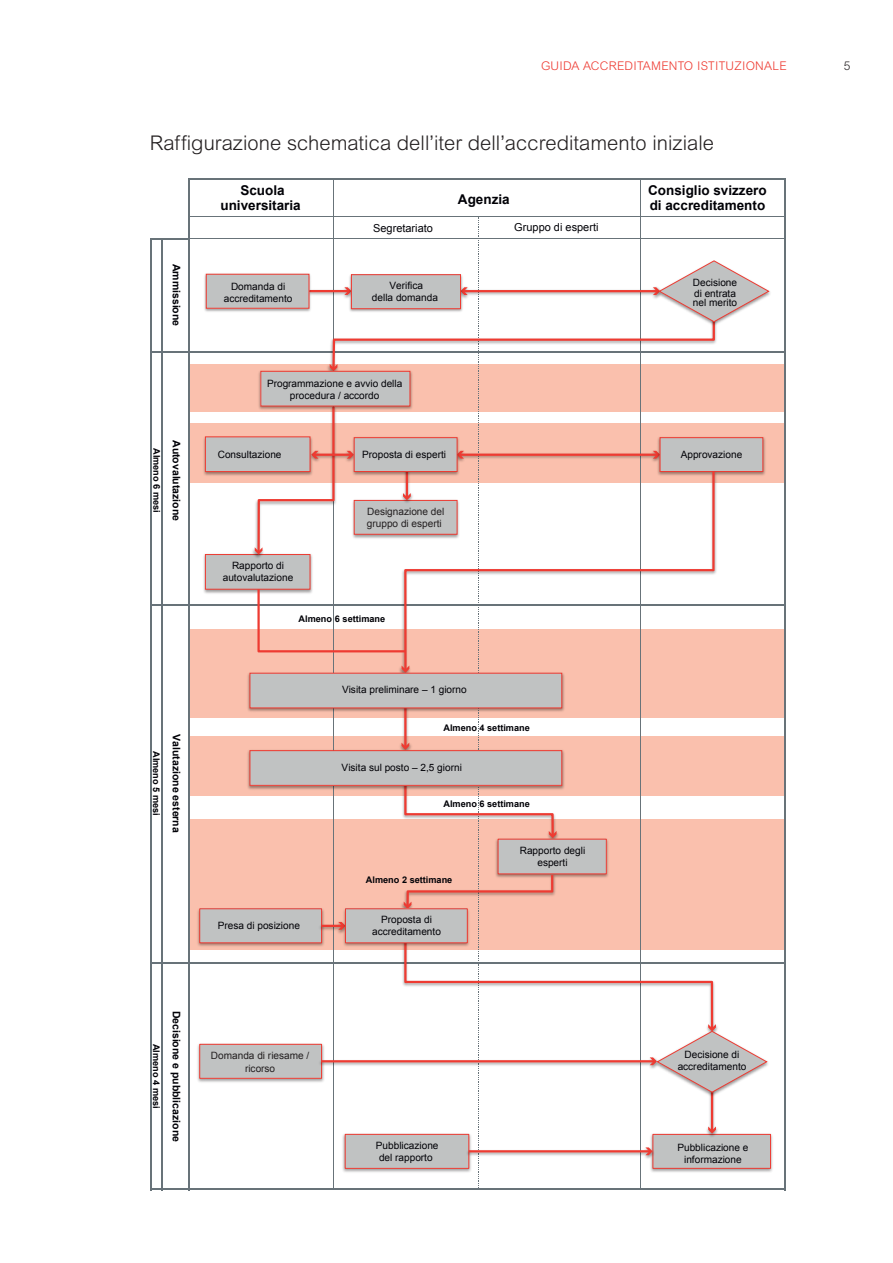
<style>
.page{position:relative;width:893px;height:1263px;background:#fff}
.page>*{position:absolute;margin:0;border:0;box-sizing:border-box;transform-origin:0 0}
.t1{font:300 20.25px "Arial";color:#231f20}
.t2{font:700 13.5px/15px "Arial";color:#010106;text-align:center}
.t3{font:300 12px "Arial";letter-spacing:.02em;color:#ee3b32}
.t4{font:300 12px "Arial";color:#231f20}
.t5{font:10.95px "Arial";color:#010106}
.t6{font:700 10.5px "Arial";color:#010106}
.t7{font:10.05px/11.9px "Arial";color:#010106;text-align:center}
.t8{font:10.05px/12.1px "Arial";color:#231f20}
.t9{font:700 9.15px "Arial";color:#010106}
</style>
<div class="page">
<div style="left:189px;top:424px;width:596px;height:59px;background:#fac0ad"></div>
<div style="left:189px;top:364px;width:596px;height:48px;background:#fac0ad"></div>
<div style="left:189px;top:629px;width:596px;height:89px;background:#fac0ad"></div>
<div style="left:189px;top:736px;width:596px;height:60px;background:#fac0ad"></div>
<div style="left:189px;top:819px;width:596px;height:131px;background:#fac0ad"></div>
<hr style="left:152px;top:238px;width:38px;height:2px;background:#687379">
<hr style="left:333px;top:180px;width:1px;height:171px;background:#687379">
<hr style="left:640px;top:180px;width:1px;height:171px;background:#687379">
<hr style="left:188px;top:178px;width:2px;height:1012px;background:#687379">
<hr style="left:784px;top:180px;width:2px;height:1010px;background:#687379">
<hr style="left:150px;top:238px;width:2px;height:952px;background:#687379">
<hr style="left:161px;top:240px;width:2px;height:950px;background:#687379">
<hr style="left:190px;top:178px;width:596px;height:2px;background:#687379">
<hr style="left:190px;top:216px;width:594px;height:1px;background:#687379">
<hr style="left:190px;top:239px;width:594px;height:1px;background:#687379">
<hr style="left:152px;top:351px;width:634px;height:2px;background:#687379">
<hr style="left:152px;top:604px;width:634px;height:2px;background:#687379">
<hr style="left:152px;top:962px;width:634px;height:2px;background:#687379">
<hr style="left:152px;top:1188px;width:634px;height:2px;background:#687379">
<img style="left:203px;top:554px;width:52px;height:40px">
<div style="left:205px;top:554px;width:105px;height:35px;background:#c0c2c2"></div>
<div style="left:205px;top:554px;width:105px;height:36px;border:1px solid #ee3b32"></div>
<img style="left:770px;top:1133px;width:3px;height:39px">
<img style="left:197px;top:1043px;width:58px;height:39px">
<div style="left:200px;top:1044px;width:122px;height:34px;background:#c0c2c2"></div>
<div style="left:199px;top:1044px;width:123px;height:35px;border:1px solid #ee3b32"></div>
<img style="left:197px;top:909px;width:58px;height:37px">
<div style="left:200px;top:909px;width:122px;height:34px;background:#c0c2c2"></div>
<div style="left:199px;top:908px;width:123px;height:35px;border:1px solid #ee3b32"></div>
<img style="left:204px;top:273px;width:51px;height:39px">
<div style="left:206px;top:274px;width:103px;height:34px;background:#c0c2c2"></div>
<div style="left:206px;top:274px;width:103px;height:35px;border:1px solid #ee3b32"></div>
<img style="left:203px;top:437px;width:52px;height:39px">
<div style="left:205px;top:437px;width:105px;height:34px;background:#c0c2c2"></div>
<div style="left:205px;top:436px;width:105px;height:36px;border:1px solid #ee3b32"></div>
<svg style="left:255px;top:217px;width:515px;height:971px"></svg>
<img style="left:350px;top:435px;width:112px;height:42px">
<div style="left:354px;top:438px;width:103px;height:33px;background:#c0c2c2"></div>
<div style="left:354px;top:437px;width:103px;height:35px;border:1px solid #ee3b32"></div>
<p class="t3" style="left:541px;top:58px;width:247px">GUIDA ACCREDITAMENTO ISTITUZIONALE</p>
<p class="t4" style="left:844px;top:58px;width:8px">5</p>
<h1 class="t1" style="left:150px;top:131px;width:566px">Raffigurazione schematica dell’iter dell’accreditamento iniziale</h1>
<p class="t6" style="left:184px;top:264px;width:64px;rotate:90deg">Ammissione</p>
<p class="t9" style="left:163px;top:448px;width:66px;rotate:90deg">Almeno 6 mesi</p>
<p class="t6" style="left:184px;top:440px;width:83px;rotate:90deg">Autovalutazione</p>
<p class="t9" style="left:162px;top:751px;width:66px;rotate:90deg">Almeno 5 mesi</p>
<p class="t6" style="left:184px;top:734px;width:100px;rotate:90deg">Valutazione esterna</p>
<p class="t9" style="left:162px;top:1044px;width:66px;rotate:90deg">Almeno 4 mesi</p>
<p class="t6" style="left:184px;top:1010px;width:133px;rotate:90deg">Decisione e pubblicazione</p>
<h2 class="t2" style="left:220px;top:184px;width:82px">Scuola universitaria</h2>
<h2 class="t2" style="left:458px;top:193px;width:53px">Agenzia</h2>
<p class="t5" style="left:373px;top:221px;width:61px">Segretariato</p>
<p class="t5" style="left:514px;top:220px;width:86px">Gruppo di esperti</p>
<p class="t7" style="left:231px;top:280px;width:56px">Domanda di</p>
<p class="t7" style="left:390px;top:280px;width:35px">Verifica</p>
<p class="t7" style="left:224px;top:292px;width:70px">accreditamento</p>
<p class="t7" style="left:372px;top:292px;width:68px">della domanda</p>
<p class="t7" style="left:267px;top:378px;width:137px">Programmazione e avvio della procedura / accordo</p>
<h2 class="t2" style="left:648px;top:184px;width:120px;text-align:left">Consiglio svizzero di accreditamento</h2>
<p class="t7" style="left:693px;top:278px;width:46px;line-height:10.4px;text-align:left">Decisione di entrata</p>
<p class="t7" style="left:693px;top:297px;width:46px">nel merito</p>
<p class="t7" style="left:218px;top:449px;width:65px">Consultazione</p>
<p class="t7" style="left:223px;top:560px;width:72px">Rapporto di autovalutazione</p>
<p class="t7" style="left:362px;top:449px;width:85px">Proposta di esperti</p>
<p class="t7" style="left:681px;top:449px;width:63px">Approvazione</p>
<p class="t8" style="left:367px;top:505px;width:79px">Designazione del gruppo di esperti</p>
<p class="t9" style="left:298px;top:613px;width:88px">Almeno 6 settimane</p>
<p class="t7" style="left:342px;top:683px;width:126px">Visita preliminare – 1 giorno</p>
<p class="t9" style="left:443px;top:721px;width:88px">Almeno 4 settimane</p>
<p class="t7" style="left:342px;top:762px;width:122px">Visita sul posto – 2,5 giorni</p>
<p class="t9" style="left:443px;top:798px;width:88px">Almeno 6 settimane</p>
<p class="t7" style="left:218px;top:920px;width:84px">Presa di posizione</p>
<p class="t8" style="left:211px;top:1050px;width:100px;text-align:center">Domanda di riesame / ricorso</p>
<p class="t9" style="left:366px;top:873px;width:88px">Almeno 2 settimane</p>
<p class="t7" style="left:372px;top:913px;width:70px">Proposta di accreditamento</p>
<p class="t7" style="left:376px;top:1139px;width:64px">Pubblicazione del rapporto</p>
<p class="t7" style="left:520px;top:845px;width:67px">Rapporto degli esperti</p>
<p class="t7" style="left:678px;top:1048px;width:70px">Decisione di accreditamento</p>
<p class="t7" style="left:677px;top:1141px;width:73px">Pubblicazione e informazione</p>
</div>
